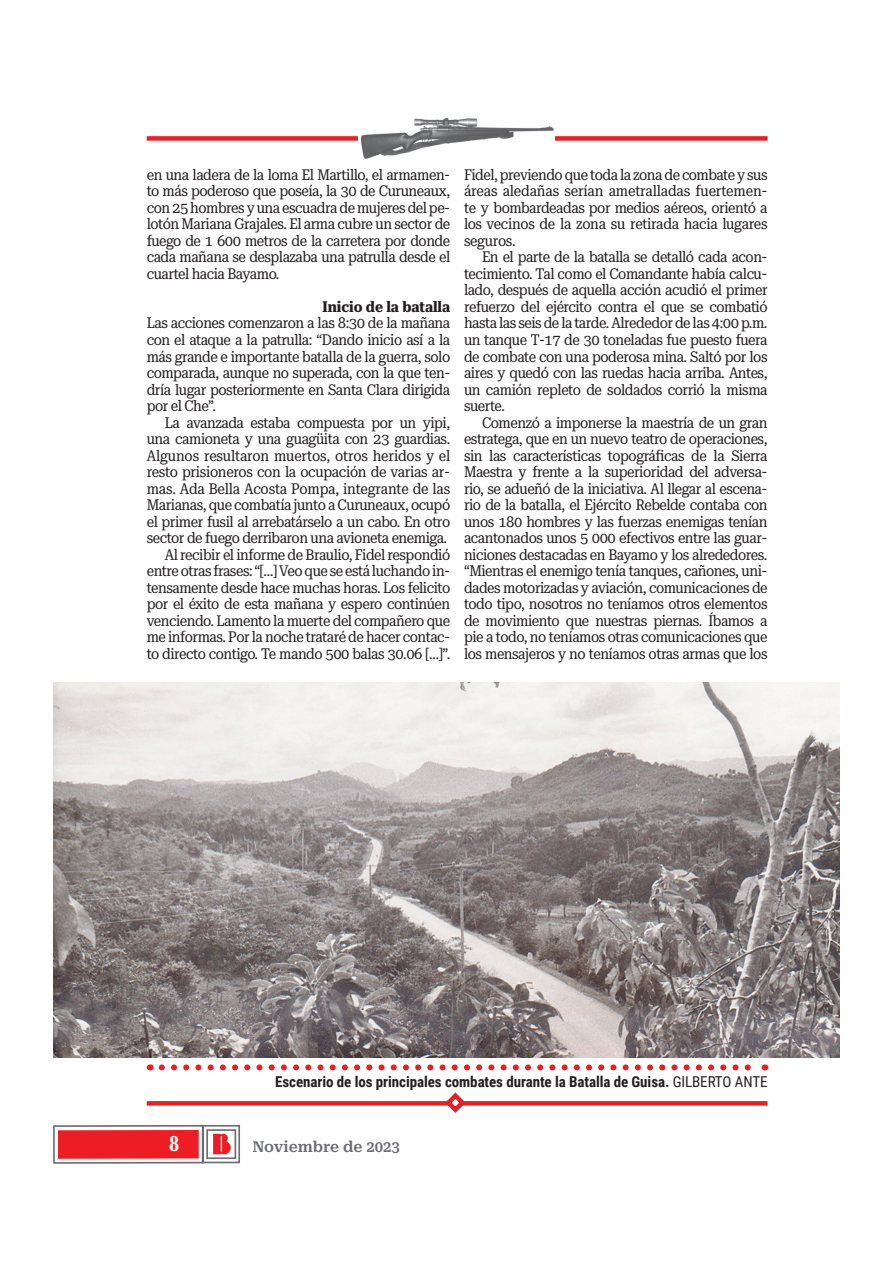
<style>
.page{position:relative;width:893px;height:1276px;background:#fff}
.page>*{position:absolute;margin:0;border:0;box-sizing:border-box;transform-origin:0 0}
.t1{font:700 ultra-condensed 21px "Roboto Serif 120 pt";color:#fff}
.t2{font:15px/16.5px "Roboto Serif 28 pt Condensed";letter-spacing:-.03em;color:#231f20;text-align:justify}
.t3{font:700 15px "Roboto Condensed";letter-spacing:-.005em;color:#231f20}
.t4{font:700 15px "Roboto Serif 28 pt Condensed";color:#231f20}
.t5{font:600 15px "Roboto Serif";color:#6c6d70}
.s1{font-weight:400}
</style>
<div class="page">
<svg style="left:53px;top:1124px;width:187px;height:40px"></svg>
<div style="left:58px;top:1130px;width:141px;height:28px;background:#ee1d23"></div>
<svg style="left:147px;top:1101px;width:295px;height:4px"></svg>
<svg style="left:469px;top:1101px;width:298px;height:4px"></svg>
<svg style="left:442px;top:1092px;width:27px;height:21px"></svg>
<img style="left:53px;top:682px;width:787px;height:375px">
<svg style="left:162px;top:1064px;width:589px;height:6px"></svg>
<div style="left:147px;top:136px;width:302px;height:5px;background:#ee1d23"></div>
<div style="left:461px;top:136px;width:306px;height:5px;background:#ee1d23"></div>
<img style="left:359px;top:118px;width:196px;height:41px">
<p class="t2" style="left:147px;top:166px;width:305px">en una ladera de la loma El Martillo, el armamen&shy;to más poderoso que poseía, la 30 de Curuneaux, con 25 hombres y una escuadra de mujeres del pe&shy;lotón Mariana Grajales. El arma cubre un sector de fuego de 1 600 metros de la carretera por donde cada mañana se desplazaba una patrulla desde el cuartel hacia Bayamo.</p>
<p class="t4" style="left:322px;top:298px;width:129px">Inicio de la batalla</p>
<p class="t2" style="left:147px;top:315px;width:305px">Las acciones comenzaron a las 8:30 de la mañana con el ataque a la patrulla: “Dando inicio así a la más grande e importante batalla de la guerra, solo comparada, aunque no superada, con la que ten&shy;dría lugar posteriormente en Santa Clara dirigida por el Che”.</p>
<p class="t2" style="left:147px;top:414px;width:305px;text-align:right">La avanzada estaba compuesta por un yipi, una camioneta y una guagüita con 23 guardias.<br>Algunos resultaron muertos, otros heridos y el resto prisioneros con la ocupación de varias ar&shy;mas. Ada Bella Acosta Pompa, integrante de las Marianas, que combatía junto a Curuneaux, ocupó el primer fusil al arrebatárselo a un cabo. En otro sector de fuego derribaron una avioneta enemiga.<br>Al recibir el informe de Braulio, Fidel respondió entre otras frases: “[…] Veo que se está luchando in&shy;tensamente desde hace muchas horas. Los felicito por el éxito de esta mañana y espero continúen venciendo. Lamento la muerte del compañero que me informas. Por la noche trataré de hacer contac&shy;to directo contigo. Te mando 500 balas 30.06 […]”.</p>
<p class="t2" style="left:464px;top:166px;width:305px">Fidel, previendo que toda la zona de combate y sus áreas aledañas serían ametralladas fuertemen&shy;te y bombardeadas por medios aéreos, orientó a los vecinos de la zona su retirada hacia lugares seguros.</p>
<p class="t2" style="left:464px;top:249px;width:305px;text-indent:18px">En el parte de la batalla se detalló cada acon&shy;tecimiento. Tal como el Comandante había calcu&shy;lado, después de aquella acción acudió el primer refuerzo del ejército contra el que se combatió hasta las seis de la tarde. Alrededor de las 4:00 p.m. un tanque T-17 de 30 toneladas fue puesto fuera de combate con una poderosa mina. Saltó por los aires y quedó con las ruedas hacia arriba. Antes, un camión repleto de soldados corrió la misma suerte.</p>
<p class="t2" style="left:464px;top:414px;width:305px;text-indent:18px">Comenzó a imponerse la maestría de un gran estratega, que en un nuevo teatro de operaciones, sin las características topográficas de la Sierra Maestra y frente a la superioridad del adversa&shy;rio, se adueñó de la iniciativa. Al llegar al escena&shy;rio de la batalla, el Ejército Rebelde contaba con unos 180 hombres y las fuerzas enemigas tenían acantonados unos 5 000 efectivos entre las guar&shy;niciones destacadas en Bayamo y los alrededores. “Mientras el enemigo tenía tanques, cañones, uni&shy;dades motorizadas y aviación, comunicaciones de todo tipo, nosotros no teníamos otros elementos de movimiento que nuestras piernas. Íbamos a pie a todo, no teníamos otras comunicaciones que los mensajeros y no teníamos otras armas que los</p>
<p class="t3" style="left:275px;top:1072px;width:494px">Escenario de los principales combates durante la Batalla de Guisa. <span class="s1">GILBERTO ANTE</span></p>
<h1 class="t1" style="left:169px;top:1131px;width:11px">8</h1>
<p class="t5" style="left:252px;top:1138px;width:149px">Noviembre de 2023</p>
</div>
